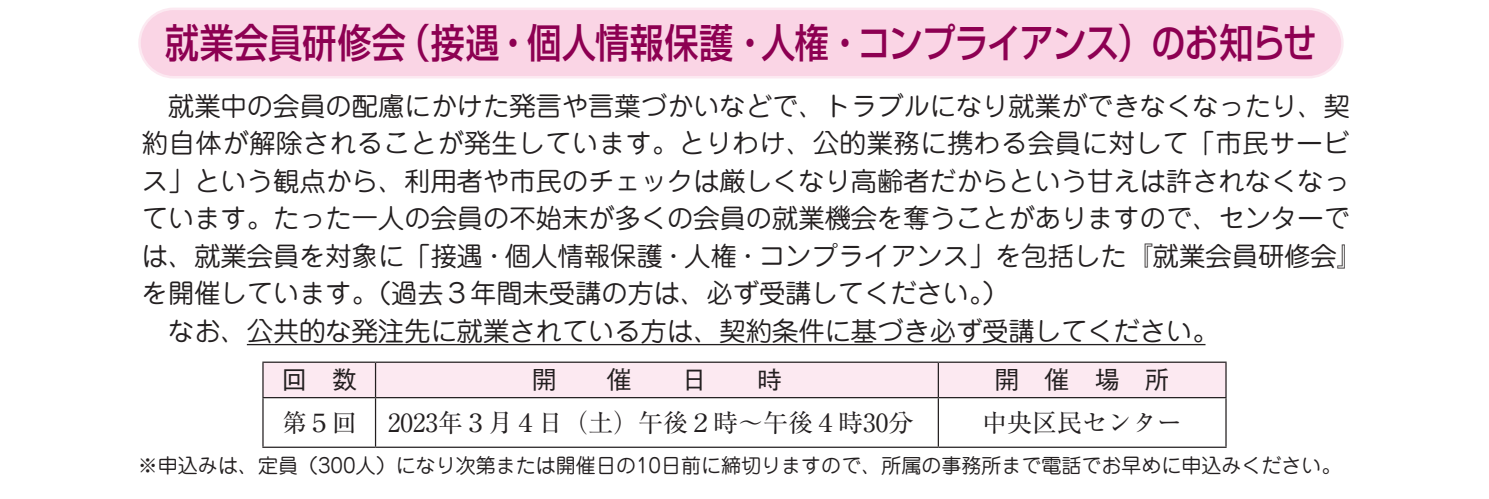
<style>
.page{position:relative;width:1489px;height:499px;background:#fff}
.page>*{position:absolute;margin:0;border:0;box-sizing:border-box;transform-origin:0 0}
.t1{font:500 40px "Shin Go Pro";letter-spacing:-.015em;color:#8d0052;scale:.85 1}
.t2{font:26.25px "Jun 201 Pro";color:#231f20}
.t3{font:26.25px "Jun 201 Pro";letter-spacing:.025em;color:#231f20}
.t4{font:25px "Ryumin Pro";color:#231f20}
.t5{font:500 25px "Gothic BBB Pro";color:#231f20}
.t6{font:20px "Jun 201 Pro";color:#231f20}
</style>
<div class="page">
<div style="left:263px;top:363px;width:962px;height:34px;background:#fce9f1"></div>
<hr style="left:262px;top:362px;width:113px;height:1px;background:#231f20">
<hr style="left:262px;top:363px;width:1px;height:34px;background:#231f20">
<hr style="left:375px;top:362px;width:563px;height:1px;background:#231f20">
<hr style="left:375px;top:363px;width:1px;height:34px;background:#231f20">
<hr style="left:938px;top:362px;width:288px;height:1px;background:#231f20">
<hr style="left:937px;top:363px;width:1px;height:34px;background:#231f20">
<hr style="left:1225px;top:363px;width:1px;height:34px;background:#231f20">
<hr style="left:262px;top:397px;width:113px;height:1px;background:#231f20">
<hr style="left:262px;top:398px;width:1px;height:49px;background:#231f20">
<hr style="left:375px;top:397px;width:563px;height:1px;background:#231f20">
<hr style="left:375px;top:398px;width:1px;height:49px;background:#231f20">
<hr style="left:938px;top:397px;width:288px;height:1px;background:#231f20">
<hr style="left:937px;top:398px;width:1px;height:49px;background:#231f20">
<hr style="left:1225px;top:398px;width:1px;height:49px;background:#231f20">
<hr style="left:262px;top:447px;width:113px;height:1px;background:#231f20">
<hr style="left:375px;top:447px;width:563px;height:1px;background:#231f20">
<hr style="left:938px;top:447px;width:288px;height:1px;background:#231f20">
<hr style="left:247px;top:344px;width:958px;height:1px;background:#231f20">
<div style="left:139px;top:9px;width:1203px;height:68px;background:#fad5e5;border-radius:34px"></div>
<div style="left:138px;top:8px;width:1205px;height:70px;border:2px solid #fce9f1;border-radius:34px"></div>
<h1 class="t1" style="left:165px;top:10px;width:1356px">就業会員研修会（接遇・個人情報保護・人権・コンプライアンス）のお知らせ</h1>
<p class="t2" style="left:168px;top:85px;width:1183px">就業中の会員の配慮にかけた発言や言葉づかいなどで、トラブルになり就業ができなくなったり、契</p>
<p class="t3" style="left:142px;top:122px;width:1209px">約自体が解除されることが発生しています。とりわけ、公的業務に携わる会員に対して「市民サービ</p>
<p class="t2" style="left:142px;top:160px;width:1209px">ス」という観点から、利用者や市民のチェックは厳しくなり高齢者だからという甘えは許されなくなっ</p>
<p class="t2" style="left:142px;top:198px;width:1209px">ています。たった一人の会員の不始末が多くの会員の就業機会を奪うことがありますので、センターで</p>
<p class="t2" style="left:142px;top:235px;width:1222px">は、就業会員を対象に「接遇・個人情報保護・人権・コンプライアンス」を包括した『就業会員研修会』</p>
<p class="t2" style="left:142px;top:273px;width:868px">を開催しています。（過去３年間未受講の方は、必ず受講してください。）</p>
<p class="t2" style="left:168px;top:310px;width:1051px">なお、公共的な発注先に就業されている方は、契約条件に基づき必ず受講してください。</p>
<p class="t5" style="left:282px;top:360px;width:76px">回　数</p>
<p class="t5" style="left:994px;top:360px;width:176px">開　催　場　所</p>
<p class="t4" style="left:282px;top:403px;width:76px">第５回</p>
<p class="t4" style="left:388px;top:403px;width:527px">2023年３月４日（土）午後２時～午後４時30分</p>
<p class="t4" style="left:982px;top:403px;width:201px">中央区民センター</p>
<p class="t6" style="left:138px;top:450px;width:1204px">※申込みは、定員（300人）になり次第または開催日の10日前に締切りますので、所属の事務所まで電話でお早めに申込みください。</p>
</div>
